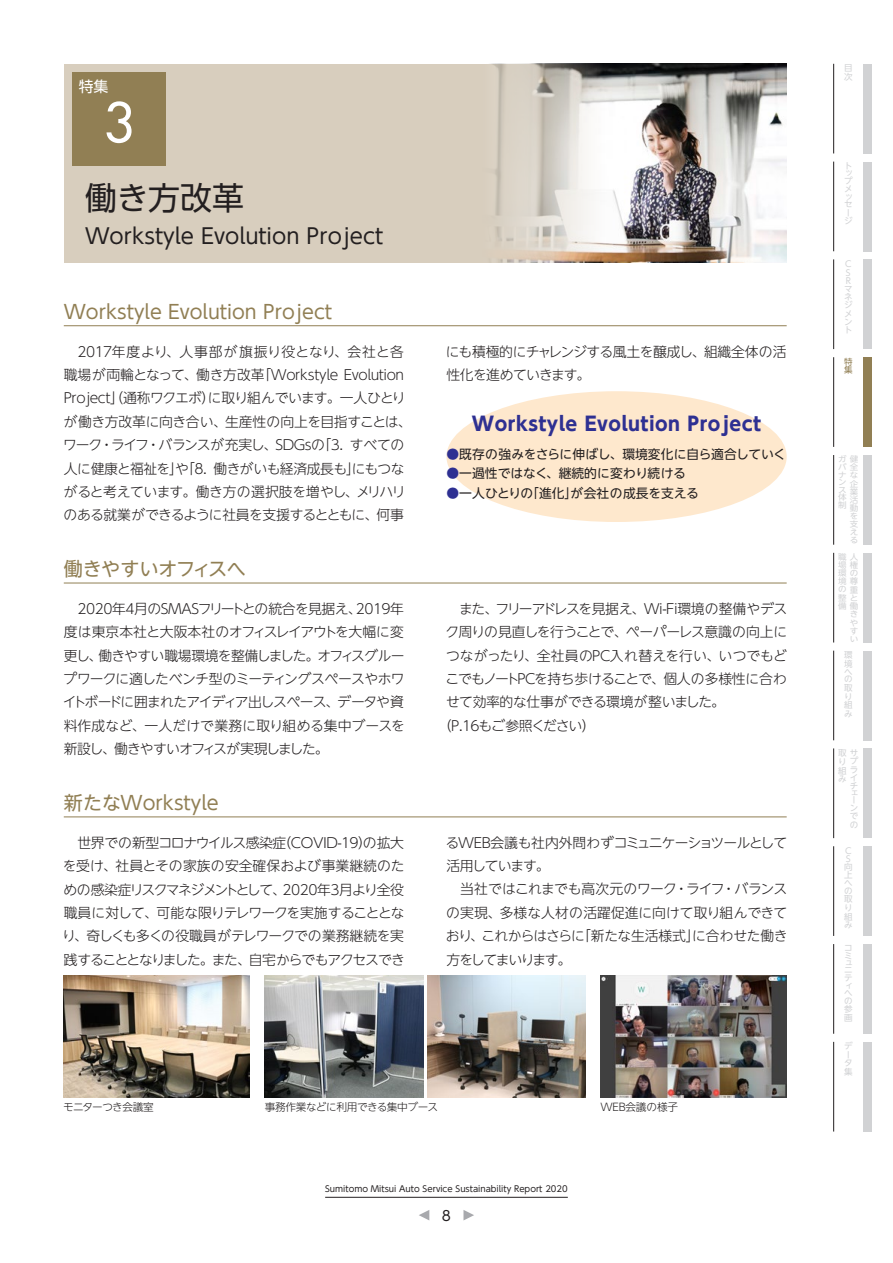
<style>
.page{position:relative;width:893px;height:1263px;background:#fff}
.page>*{position:absolute;margin:0;border:0;box-sizing:border-box;transform-origin:0 0}
.t1{font:53.1px "Futura";color:#fff}
.t2{font:31.95px "UD Shin Go NT Pro";letter-spacing:-.005em;color:#231f20}
.t3{font:21.3px "UD Shin Go NT Pro";color:#231f20}
.t4{font:19.2px "UD Shin Go NT Pro";color:#917f54}
.t5{font:700 19.2px "UD Shin Go Pro";letter-spacing:.025em;color:#2e3092}
.t6{font:19.2px "UD Shin Go NT Pro";letter-spacing:-.025em;color:#917f54}
.t7{font:14.85px "UD Shin Go NT Pro";color:#fff}
.t8{font:300 13.8px/23.4px "UD Shin Go NT Pro";letter-spacing:-.035em;color:#231f20}
.t9{font:300 13.8px/23.4px "UD Shin Go NT Pro";letter-spacing:-.075em;color:#231f20}
.t10{font:300 13.8px "UD Shin Go NT Pro";letter-spacing:-.005em;color:#231f20}
.t11{font:300 13.8px "UD Shin Go NT Pro";letter-spacing:-.015em;color:#231f20}
.t12{font:300 13.8px "UD Shin Go NT Pro";letter-spacing:-.06em;color:#231f20}
.t13{font:300 13.8px "UD Shin Go NT Pro";letter-spacing:-.01em;color:#231f20}
.t14{font:300 13.8px/23.4px "UD Shin Go NT Pro";letter-spacing:-.1em;color:#231f20}
.t15{font:300 13.8px "UD Shin Go NT Pro";letter-spacing:-.08em;color:#231f20}
.t16{font:13.8px "UD Shin Go NT Pro";color:#231f20}
.t17{font:12.75px/19.2px "UD Shin Go NT Pro";color:#231f20}
.t18{font:300 10.65px "UD Shin Go NT Pro";letter-spacing:-.03em;color:#231f20}
.t19{font:300 10.65px "UD Shin Go NT Pro";letter-spacing:-.055em;color:#231f20}
.t20{font:8.55px/8.1px "UD Shin Go NT Pro";color:#d1d2d4}
.t21{font:8.55px "UD Shin Go NT Pro";color:#231f20}
.t22{font:8.55px/8.6px "UD Shin Go NT Pro";color:#917f54}
.t23{font:8.1px/8.1px "UD Shin Go NT Pro";color:#d1d2d4;text-align:right;scale:1.05 1}
.t24{font:7.95px/8.1px "UD Shin Go NT Pro";color:#d1d2d4;text-align:right;scale:1.06 1}
.s1{color:#2e3092}
</style>
<div class="page">
<hr style="left:325px;top:1197px;width:243px;height:1px;background:#231f20">
<svg style="left:419px;top:1210px;width:10px;height:10px"></svg>
<svg style="left:463px;top:1210px;width:11px;height:10px"></svg>
<hr style="left:833px;top:64px;width:1px;height:89px;background:#231f20">
<hr style="left:833px;top:162px;width:1px;height:89px;background:#231f20">
<hr style="left:833px;top:259px;width:1px;height:90px;background:#231f20">
<hr style="left:833px;top:1042px;width:1px;height:89px;background:#231f20">
<hr style="left:833px;top:357px;width:1px;height:90px;background:#231f20">
<hr style="left:833px;top:455px;width:1px;height:90px;background:#231f20">
<hr style="left:833px;top:553px;width:1px;height:89px;background:#231f20">
<hr style="left:833px;top:651px;width:1px;height:89px;background:#231f20">
<hr style="left:833px;top:748px;width:1px;height:90px;background:#231f20">
<hr style="left:833px;top:846px;width:1px;height:90px;background:#231f20">
<hr style="left:833px;top:944px;width:1px;height:90px;background:#231f20">
<div style="left:863px;top:64px;width:9px;height:89px;background:#d1d2d4"></div>
<div style="left:863px;top:162px;width:9px;height:89px;background:#d1d2d4"></div>
<div style="left:863px;top:260px;width:9px;height:89px;background:#d1d2d4"></div>
<div style="left:863px;top:1042px;width:9px;height:89px;background:#d1d2d4"></div>
<div style="left:863px;top:357px;width:9px;height:90px;background:#917f54"></div>
<div style="left:863px;top:455px;width:9px;height:90px;background:#d1d2d4"></div>
<div style="left:863px;top:553px;width:9px;height:89px;background:#d1d2d4"></div>
<div style="left:863px;top:651px;width:9px;height:89px;background:#d1d2d4"></div>
<div style="left:863px;top:749px;width:9px;height:89px;background:#d1d2d4"></div>
<div style="left:863px;top:846px;width:9px;height:90px;background:#d1d2d4"></div>
<div style="left:863px;top:944px;width:9px;height:90px;background:#d1d2d4"></div>
<img style="left:64px;top:976px;width:186px;height:121px">
<div style="left:64px;top:64px;width:723px;height:199px;background:#d8cebe"></div>
<div style="left:72px;top:72px;width:94px;height:94px;background:#917f54"></div>
<img style="left:493px;top:64px;width:294px;height:199px">
<div style="left:446px;top:391px;width:341px;height:131px;background:#fee8cd;border-radius:50%"></div>
<img style="left:265px;top:976px;width:158px;height:121px">
<img style="left:601px;top:976px;width:186px;height:121px">
<img style="left:427px;top:976px;width:159px;height:121px">
<hr style="left:64px;top:325px;width:723px;height:1px;background:#917f54">
<hr style="left:64px;top:583px;width:723px;height:1px;background:#917f54">
<hr style="left:64px;top:816px;width:723px;height:1px;background:#917f54">
<p class="t7" style="left:79px;top:74px;width:31px">特集</p>
<h1 class="t1" style="left:104px;top:88px;width:32px">3</h1>
<h2 class="t2" style="left:85px;top:172px;width:160px">働き方改革</h2>
<h3 class="t3" style="left:85px;top:218px;width:300px">Workstyle Evolution Project</h3>
<h3 class="t4" style="left:64px;top:296px;width:270px">Workstyle Evolution Project</h3>
<p class="t8" style="left:78px;top:339px;width:328px;text-align:right">2017年度より、人事部が旗振り役となり、会社と各「Workstyle Evolution</p>
<p class="t8" style="left:64px;top:363px;width:343px">職場が両輪となって、働き方改革<br>Project」（通称ワクエボに取り組んでいます。一人ひとり</p>
<p class="t8" style="left:202px;top:386px;width:15px">）</p>
<p class="t11" style="left:63px;top:410px;width:350px">が働き方改革に向き合い、生産性の向上を目指すことは、</p>
<p class="t8" style="left:350px;top:433px;width:56px">すべての</p>
<p class="t8" style="left:146px;top:433px;width:180px">・バランスが充実し、SDGsの</p>
<p class="t8" style="left:317px;top:433px;width:37px">「3．</p>
<p class="t8" style="left:111px;top:433px;width:39px">ライフ</p>
<p class="t8" style="left:63px;top:433px;width:41px">ワーク</p>
<p class="t8" style="left:100px;top:433px;width:15px">・</p>
<p class="t8" style="left:64px;top:456px;width:155px">人に健康と福祉を 「や」 8 ．</p>
<p class="t8" style="left:214px;top:456px;width:192px">働きがいも経済成長もにもつな</p>
<p class="t8" style="left:346px;top:456px;width:15px">」</p>
<p class="t8" style="left:63px;top:479px;width:342px">がると考えています。働き方の選択肢を増やし、<br>のある就業ができるように社員を支援するとともに、何事</p>
<p class="t8" style="left:356px;top:479px;width:51px">メリハリ</p>
<h3 class="t6" style="left:64px;top:553px;width:184px">働きやすいオフィスへ</h3>
<p class="t8" style="left:78px;top:596px;width:286px">2020年4月のSMASフリートとの統合を見据え、</p>
<p class="t8" style="left:64px;top:620px;width:342px">度は東京本社と大阪本社のオフィスレイアウトを大幅に変</p>
<p class="t8" style="left:98px;top:643px;width:308px">働きやすい職場環境を整備しました。オフィスグルー</p>
<p class="t8" style="left:356px;top:596px;width:50px">2019年</p>
<p class="t8" style="left:63px;top:643px;width:344px">更し、<br>プワークに適したベンチ型のミーティングスペースやホワイトボードに囲まれたアイディア出しスペース、データや資料作成など、一人だけで業務に取り組める集中ブースを新設し、働きやすいオフィスが実現しました。</p>
<h3 class="t4" style="left:64px;top:787px;width:156px">新たなWorkstyle</h3>
<p class="t8" style="left:278px;top:830px;width:128px">（COVID-19 の拡大</p>
<p class="t8" style="left:358px;top:830px;width:15px">）</p>
<p class="t8" style="left:78px;top:830px;width:210px">世界での新型コロナウイルス感染症</p>
<p class="t10" style="left:63px;top:855px;width:343px">を受け、社員とその家族の安全確保および事業継続のた</p>
<p class="t8" style="left:282px;top:877px;width:123px">2020年3月より全役</p>
<p class="t9" style="left:62px;top:877px;width:344px">めの感染症リスクマネジメントとして、<br>職員に対して、可能な限りテレワークを実施することとなり、奇しくも多くの役職員がテレワークでの業務継続を実践することとなりました。また、自宅からでもアクセスでき</p>
<p class="t8" style="left:446px;top:339px;width:342px">にも積極的にチャレンジする風土を醸成し、組織全体の活性化を進めていきます。</p>
<h3 class="t5" style="left:472px;top:408px;width:291px">Workstyle Evolution Project</h3>
<p class="t17" style="left:446px;top:444px;width:341px"><span class="s1">●</span>既存の強みをさらに伸ばし、環境変化に自ら適合していく</p>
<p class="t17" style="left:570px;top:464px;width:130px;text-indent:-124px"><span class="s1">●</span>一過性ではなく、継続的に変わり続けるが会社の成長を支える</p>
<p class="t17" style="left:526px;top:483px;width:53px">「進化」</p>
<p class="t17" style="left:446px;top:483px;width:88px"><span class="s1">●</span>一人ひとりの</p>
<p class="t8" style="left:496px;top:596px;width:293px">フリーアドレスを見据え、Wi-Fi環境の整備やデス</p>
<p class="t8" style="left:459px;top:596px;width:41px">また、</p>
<p class="t8" style="left:445px;top:620px;width:343px">ク周りの見直しを行うことで、ペーパーレス意識の向上に</p>
<p class="t10" style="left:446px;top:644px;width:342px">つながったり、全社員のPC入れ替えを行い、いつでもど</p>
<p class="t8" style="left:445px;top:666px;width:343px">こでもノートPCを持ち歩けることで、個人の多様性に合わ</p>
<p class="t8" style="left:446px;top:690px;width:280px">せて効率的な仕事ができる環境が整いました。</p>
<p class="t9" style="left:438px;top:713px;width:159px">（P.16もご参照ください(</p>
<p class="t12" style="left:446px;top:831px;width:343px">るWEB会議も社内外問わずコミュニケーショツールとして</p>
<p class="t15" style="left:446px;top:855px;width:105px">活用しています。</p>
<p class="t8" style="left:722px;top:877px;width:67px">・バランス</p>
<p class="t11" style="left:460px;top:878px;width:218px">当社ではこれまでも高次元のワーク</p>
<p class="t10" style="left:446px;top:901px;width:343px">の実現、多様な人材の活躍促進に向けて取り組んできて</p>
<p class="t13" style="left:577px;top:925px;width:212px">「新たな生活様式に合わせた働き</p>
<p class="t8" style="left:674px;top:877px;width:52px">・ライフ</p>
<p class="t8" style="left:686px;top:924px;width:15px">」</p>
<p class="t9" style="left:481px;top:924px;width:105px">これからはさらに</p>
<p class="t14" style="left:446px;top:924px;width:127px">おり、<br>方をしてまいります。</p>
<p class="t19" style="left:63px;top:1098px;width:92px">モニターつき会議室</p>
<p class="t18" style="left:265px;top:1098px;width:175px">事務作業などに利用できる集中ブース</p>
<p class="t18" style="left:601px;top:1098px;width:79px">WEB会議の様子</p>
<p class="t21" style="left:325px;top:1181px;width:244px">Sumitomo Mitsui Auto Service Sustainability Report 2020</p>
<p class="t16" style="left:442px;top:1204px;width:11px">8</p>
<p class="t20" style="left:844px;top:64px;width:10px;line-height:8.6px">目次</p>
<p class="t20" style="left:844px;top:162px;width:10px">トップメ</p>
<p class="t20" style="left:844px;top:192px;width:10px">ッセージ</p>
<p class="t20" style="left:845px;top:259px;width:8px;line-height:8.6px">C<br>S</p>
<p class="t20" style="left:844px;top:276px;width:10px">Rマネジメント</p>
<p class="t22" style="left:844px;top:357px;width:10px">特集</p>
<p class="t24" style="left:838px;top:455px;width:20px">ガ健バ全な<br>企<br>業<br>活<br>動<br>を<br>支<br>え<br>る</p>
<p class="t24" style="left:838px;top:470px;width:9px;text-align:justify">ナンス体制</p>
<p class="t23" style="left:838px;top:553px;width:21px">職人場権環の境尊重<br>整と備働き<br>や<br>す<br>い</p>
<p class="t20" style="left:844px;top:651px;width:10px;text-align:justify">環境への</p>
<p class="t20" style="left:844px;top:683px;width:10px;line-height:8.7px">取り組み</p>
<p class="t23" style="left:838px;top:585px;width:9px">の</p>
<p class="t20" style="left:850px;top:748px;width:10px;text-indent:-12px">取サプライチ</p>
<p class="t20" style="left:850px;top:789px;width:9px">ェ</p>
<p class="t20" style="left:838px;top:757px;width:10px;line-height:8.7px">り組み</p>
<p class="t20" style="left:850px;top:796px;width:10px">ーンでの</p>
<p class="t20" style="left:844px;top:846px;width:10px">Ｃ<br>Ｓ向上への</p>
<p class="t20" style="left:844px;top:894px;width:10px;line-height:8.7px">取り組み</p>
<p class="t20" style="left:844px;top:944px;width:9px;line-height:7.6px;text-align:justify">コミュ</p>
<p class="t20" style="left:844px;top:966px;width:9px;text-align:justify">ニティ</p>
<p class="t20" style="left:844px;top:989px;width:10px;line-height:7.6px">への</p>
<p class="t20" style="left:844px;top:1004px;width:10px;line-height:8.6px">参画</p>
<p class="t20" style="left:844px;top:1042px;width:10px">データ集</p>
</div>
